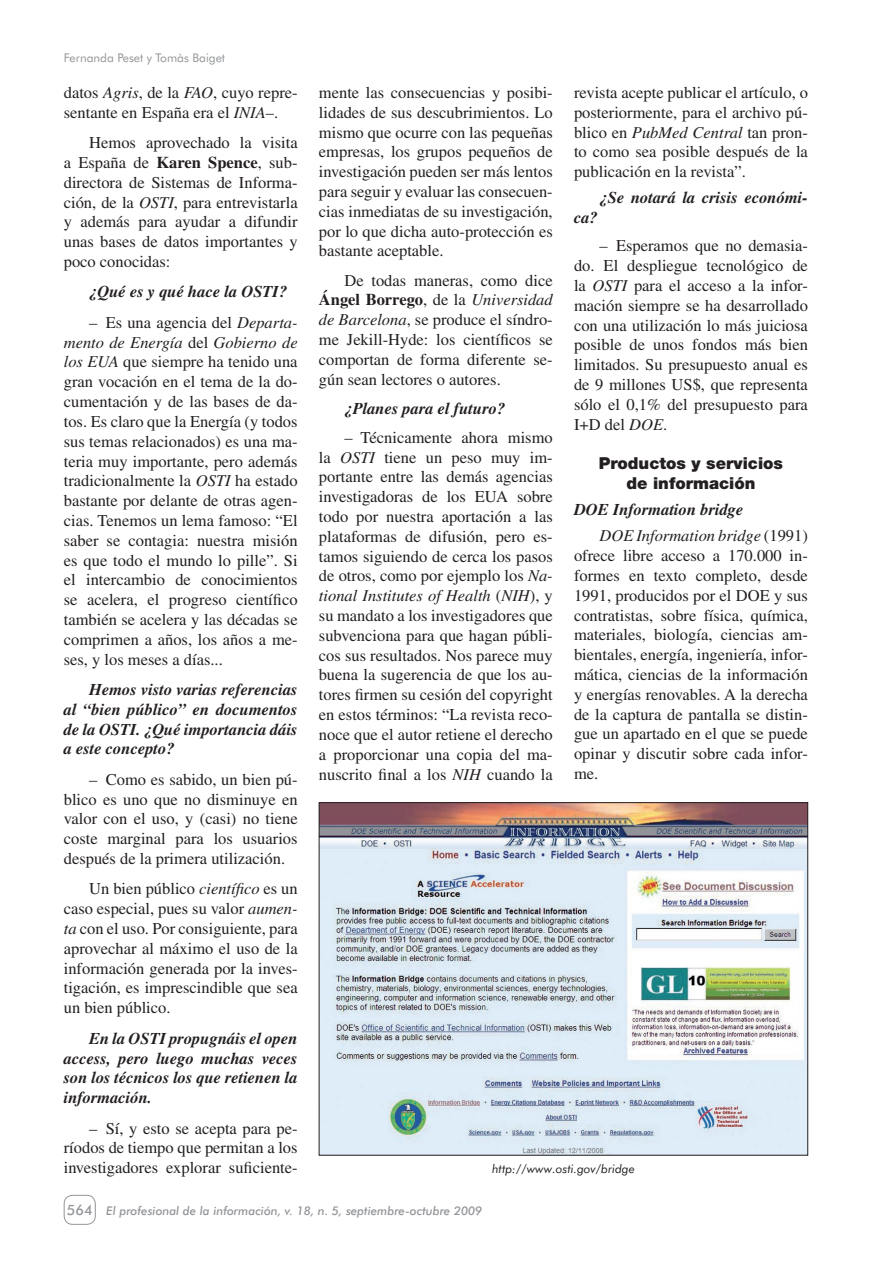
<style>
.page{position:relative;width:893px;height:1263px;background:#fff}
.page>*{position:absolute;margin:0;border:0;box-sizing:border-box;transform-origin:0 0}
.t1{font:16.5px/19.8px "Times";color:#231f20;text-align:justify}
.t2{font:italic 700 16.5px/19.8px "Times";color:#231f20;text-align:justify}
.t3{font:900 16.5px/19.8px "Helvetica Neue";color:#231f20;text-align:center}
.t4{font:500 14.25px "Futura BT";color:#939598}
.t5{font:italic 500 12px "Futura BT";color:#939598}
.t6{font:italic 12px "Futura BT";color:#231f20}
.t7{font:12px "Futura BT";color:#939598}
.s1{font-style:italic}
.s2{font-weight:700}
.s3{font-weight:400}
.s4{font-weight:400;font-style:normal}
</style>
<div class="page">
<div style="left:64px;top:1195px;width:32px;height:30px;border:1px solid #939598;border-radius:9px"></div>
<img style="left:321px;top:804px;width:485px;height:349px">
<p class="t7" style="left:64px;top:51px;width:163px">Fernanda Peset y Tomàs Baiget</p>
<p class="t1" style="left:64px;top:82px;width:235px">datos <span class="s1">Agris</span>, de la <span class="s1">FAO</span>, cuyo repre&shy;sentante en España era el <span class="s1">INIA</span>–.</p>
<p class="t1" style="left:64px;top:133px;width:235px;text-indent:26px">Hemos aprovechado la visita a España de <span class="s2">Karen Spence</span>, sub&shy;directora de Sistemas de Informa&shy;ción, de la <span class="s1">OSTI</span>, para entrevistarla y además para ayudar a difundir unas bases de datos importantes y poco conocidas:</p>
<p class="t2" style="left:89px;top:282px;width:199px">¿Qué es y qué hace la OSTI?</p>
<p class="t1" style="left:64px;top:312px;width:235px;text-indent:26px">– Es una agencia del <span class="s1">Departa&shy;mento de Energía</span> del <span class="s1">Gobierno de los EUA</span> que siempre ha tenido una gran vocación en el tema de la do&shy;cumentación y de las bases de da&shy;tos. Es claro que la Energía (y todos sus temas relacionados) es una ma&shy;teria muy importante, pero además tradicionalmente la <span class="s1">OSTI</span> ha estado bastante por delante de otras agen&shy;cias. Tenemos un lema famoso: “El saber se contagia: nuestra misión es que todo el mundo lo pille”. Si el intercambio de conocimientos se acelera, el progreso científico también se acelera y las décadas se comprimen a años, los años a me&shy;ses, y los meses a días...</p>
<p class="t2" style="left:64px;top:679px;width:235px;text-indent:26px">Hemos visto varias referencias al “bien público” en documentos de la OSTI. ¿Qué importancia dáis a este concepto?</p>
<p class="t1" style="left:64px;top:769px;width:235px;text-indent:26px">– Como es sabido, un bien pú&shy;blico es uno que no disminuye en valor con el uso, y (casi) no tiene coste marginal para los usuarios después de la primera utilización.</p>
<p class="t1" style="left:64px;top:879px;width:235px;text-indent:26px">Un bien público <span class="s1">científico</span> es un caso especial, pues su valor <span class="s1">aumen&shy;ta</span> con el uso. Por consiguiente, para aprovechar al máximo el uso de la información generada por la inves&shy;tigación, es imprescindible que sea un bien público.</p>
<p class="t2" style="left:64px;top:1028px;width:236px;text-indent:26px">En la OSTI propugnáis el open access, pero luego muchas veces son los técnicos los que retienen la información.</p>
<p class="t1" style="left:64px;top:1118px;width:235px;text-indent:26px">– Sí, y esto se acepta para pe&shy;ríodos de tiempo que permitan a los investigadores explorar suficiente-</p>
<p class="t1" style="left:319px;top:82px;width:235px">mente las consecuencias y posibi&shy;lidades de sus descubrimientos. Lo mismo que ocurre con las pequeñas empresas, los grupos pequeños de investigación pueden ser más lentos para seguir y evaluar las consecuen&shy;cias inmediatas de su investigación, por lo que dicha auto-protección es bastante aceptable.</p>
<p class="t1" style="left:319px;top:270px;width:235px;text-indent:26px">De todas maneras, como dice <span class="s2">Ángel Borrego</span>, de la <span class="s1">Universidad de Barcelona</span>, se produce el síndro&shy;me Jekill-Hyde: los científicos se comportan de forma diferente se&shy;gún sean lectores o autores.</p>
<p class="t2" style="left:344px;top:398px;width:162px">¿Planes para el futuro?</p>
<p class="t1" style="left:319px;top:427px;width:235px;text-indent:26px">– Técnicamente ahora mismo la <span class="s1">OSTI</span> tiene un peso muy im&shy;portante entre las demás agencias investigadoras de los EUA sobre todo por nuestra aportación a las plataformas de difusión, pero es&shy;tamos siguiendo de cerca los pasos de otros, como por ejemplo los <span class="s1">Na&shy;tional Institutes of Health</span> (<span class="s1">NIH</span>), y su mandato a los investigadores que subvenciona para que hagan públi&shy;cos sus resultados. Nos parece muy buena la sugerencia de que los au&shy;tores firmen su cesión del copyright en estos términos: “La revista reco&shy;noce que el autor retiene el derecho a proporcionar una copia del ma&shy;nuscrito final a los <span class="s1">NIH</span> cuando la</p>
<p class="t1" style="left:574px;top:82px;width:235px">revista acepte publicar el artículo, o posteriormente, para el archivo pú&shy;blico en <span class="s1">PubMed Central</span> tan pron&shy;to como sea posible después de la publicación en la revista”.</p>
<p class="t2" style="left:600px;top:188px;width:210px">¿Se notará la crisis económi-</p>
<p class="t2" style="left:574px;top:207px;width:25px">ca?</p>
<p class="t1" style="left:574px;top:236px;width:235px;text-indent:26px">– Esperamos que no demasia&shy;do. El despliegue tecnológico de la <span class="s1">OSTI</span> para el acceso a la infor&shy;mación siempre se ha desarrollado con una utilización lo más juiciosa posible de unos fondos más bien limitados. Su presupuesto anual es de 9 millones US$, que representa sólo el 0,1% del presupuesto para I+D del <span class="s1">DOE</span>.</p>
<p class="t3" style="left:599px;top:453px;width:186px">Productos y servicios de información</p>
<p class="t2" style="left:600px;top:496px;width:210px;line-height:26.1px;text-indent:-26px">DOE Information bridge<br><span class="s3">DOE Information bridge</span> <span class="s4">(1991)</span></p>
<p class="t1" style="left:574px;top:546px;width:235px">ofrece libre acceso a 170.000 in&shy;formes en texto completo, desde 1991, producidos por el DOE y sus contratistas, sobre física, química, materiales, biología, ciencias am&shy;bientales, energía, ingeniería, infor&shy;mática, ciencias de la información y energías renovables. A la derecha de la captura de pantalla se distin&shy;gue un apartado en el que se puede opinar y discutir sobre cada infor&shy;me.</p>
<p class="t6" style="left:492px;top:1161px;width:144px">http://www.osti.gov/bridge</p>
<p class="t4" style="left:67px;top:1201px;width:27px">564</p>
<p class="t5" style="left:106px;top:1203px;width:377px">El profesional de la información, v. 18, n. 5, septiembre-octubre 2009</p>
</div>
